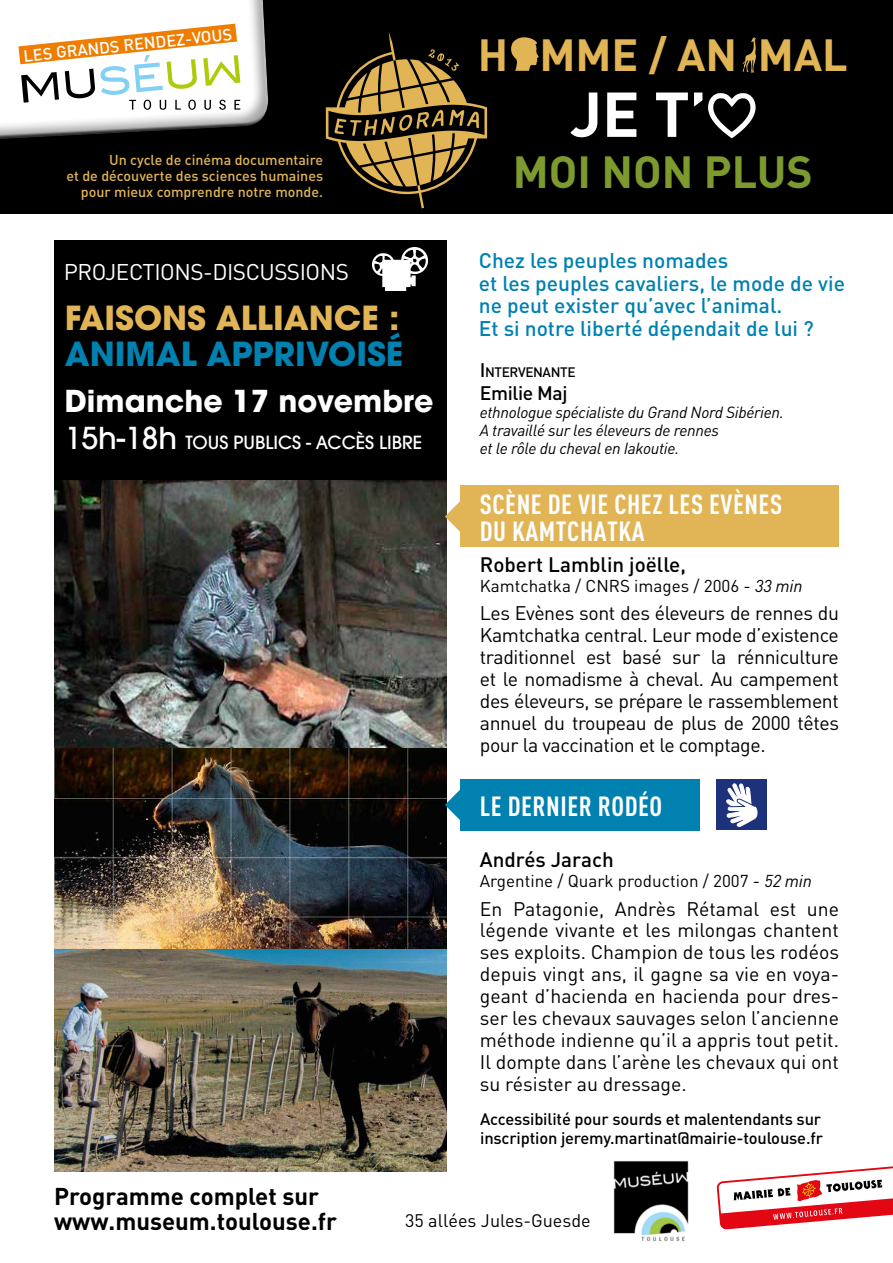
<style>
.page{position:relative;width:893px;height:1263px;background:#fff}
.page>*{position:absolute;margin:0;border:0;box-sizing:border-box;transform-origin:0 0}
.t1{font:700 62.25px "DIN";color:#fff}
.t2{font:700 44.55px "DIN";color:#e1b556}
.t3{font:700 44.55px "DIN";color:#7c9a2e}
.t4{font:700 33px "Avant Garde";color:#e1b556}
.t5{font:700 33px "Avant Garde";color:#0081b0}
.t6{font:700 30px "Avant Garde";color:#fff}
.t7{font:700 27.45px/27px "DIN Cond";letter-spacing:.02em;color:#fff}
.t8{font:700 24px/25.5px "DIN";color:#000}
.t9{font:22.5px "DIN";color:#fff}
.t10{font:500 21px/22.5px "DIN";color:#0081b0}
.t11{font:500 20.7px "DIN";color:#000}
.t12{font:19.5px/21.9px "DIN";letter-spacing:-.02em;color:#000;text-align:justify}
.t13{font:500 19.35px "DIN";letter-spacing:-.02em;color:#000}
.t14{font:500 18px "Avant Garde";color:#fff}
.t15{font:18px "DIN";color:#000}
.t16{font:17.1px "DIN";color:#000}
.t17{font:500 16.5px/19.5px "DIN";letter-spacing:-.01em;color:#000}
.t18{font:500 16.35px "DIN";color:#fff}
.t19{font:italic 16.05px/18.3px "DIN";letter-spacing:-.02em;color:#000}
.t20{font:500 14.25px/15.8px "DIN";color:#e1b556;text-align:right}
.t21{font:500 13.65px "DIN";letter-spacing:-.03em;color:#000}
.s1{font-size:30px}
.s2{font-size:19.35px}
.s3{font-style:italic}
</style>
<div class="page">
<div style="left:54px;top:240px;width:392px;height:931px;background:#000"></div>
<div style="left:460px;top:486px;width:379px;height:61px;background:#e1b556"></div>
<img style="left:54px;top:480px;width:392px;height:691px">
<svg style="left:445px;top:501px;width:15px;height:31px"></svg>
<div style="left:460px;top:779px;width:239px;height:52px;background:#0081b0"></div>
<svg style="left:445px;top:789px;width:15px;height:32px"></svg>
<img style="left:372px;top:247px;width:56px;height:43px">
<img style="left:613px;top:1160px;width:76px;height:82px">
<svg style="left:717px;top:1166px;width:176px;height:63px"></svg>
<div style="left:716px;top:779px;width:51px;height:51px;background:#1e317b"></div>
<svg style="left:726px;top:783px;width:32px;height:44px"></svg>
<div style="left:0;top:0;width:893px;height:214px;background:#000"></div>
<svg style="left:742px;top:37px;width:14px;height:36px"></svg>
<svg style="left:511px;top:37px;width:28px;height:34px"></svg>
<svg style="left:708px;top:93px;width:47px;height:45px"></svg>
<svg style="left:0;top:0;width:268px;height:139px;background:#dad0c0"></svg>
<svg style="left:326px;top:32px;width:161px;height:176px"></svg>
<p class="t18" style="left:23px;top:45px;width:211px;rotate:-6deg">LES GRANDS RENDEZ-VOUS</p>
<p class="t20" style="left:66px;top:152px;width:258px">Un cycle de cinéma documentaire<br>et de découverte des sciences humaines pour mieux comprendre notre monde.</p>
<p class="t9" style="left:64px;top:257px;width:65px">Projection</p>
<p class="t9" style="left:190px;top:257px;width:50px">S-discussion</p>
<p class="t9" style="left:336px;top:257px;width:15px">S</p>
<h3 class="t4" style="left:65px;top:296px;width:336px">FAISONS ALLIANCE :</h3>
<h3 class="t5" style="left:65px;top:332px;width:340px">ANIMAL APPRIVOISÉ</h3>
<h3 class="t6" style="left:65px;top:381px;width:370px">DIMANCHE 17 NOVEMBRE</h3>
<p class="t14" style="left:65px;top:431px;width:359px"><span class="s1">15H-18H</span> TOUS PUBLICS - ACCÈS LIBRE</p>
<h2 class="t2" style="left:478px;top:26px;width:371px">H MME / AN MAL</h2>
<h1 class="t1" style="left:570px;top:74px;width:138px">JE T’</h1>
<h2 class="t3" style="left:513px;top:142px;width:301px">MOI NON PLUS</h2>
<p class="t10" style="left:479px;top:249px;width:368px">Chez les peuples nomades<br>et les peuples cavaliers, le mode de vie ne peut exister qu’avec l’animal.</p>
<p class="t10" style="left:479px;top:316px;width:337px">Et si notre liberté dépendait de lui ?</p>
<p class="t21" style="left:480px;top:363px;width:97px"><span class="s2">I</span>NTERVENANTE</p>
<p class="t13" style="left:480px;top:380px;width:89px">Emilie Maj</p>
<p class="t19" style="left:480px;top:403px;width:306px">ethnologue spécialiste du Grand Nord Sibérien.<br>A travaillé sur les éleveurs de rennes<br>et le rôle du cheval en Iakoutie.</p>
<h3 class="t7" style="left:480px;top:490px;width:302px">SCÈNE DE VIE CHEZ LES EVÈNES<br>DU KAMTCHATKA</h3>
<p class="t11" style="left:480px;top:551px;width:208px">Robert Lamblin joëlle,</p>
<p class="t16" style="left:480px;top:575px;width:324px">Kamtchatka / CNRS images / 2006 - <span class="s3">33 min</span></p>
<p class="t12" style="left:480px;top:602px;width:361px">Les Evènes sont des éleveurs de rennes du Kamtchatka central. Leur mode d’existence traditionnel est basé sur la rénniculture et le nomadisme à cheval. Au campement des éleveurs, se prépare le rassemblement annuel du troupeau de plus de 2000 têtes pour la vaccination et le comptage.</p>
<h3 class="t7" style="left:480px;top:792px;width:184px">LE DERNIER RODÉO</h3>
<p class="t11" style="left:480px;top:846px;width:136px">Andrés Jarach</p>
<p class="t16" style="left:480px;top:870px;width:334px">Argentine / Quark production / 2007 - <span class="s3">52 min</span></p>
<p class="t12" style="left:480px;top:897px;width:361px">En Patagonie, Andrès Rétamal est une légende vivante et les milongas chantent ses exploits. Champion de tous les rodéos depuis vingt ans, il gagne sa vie en voya&shy;geant d’hacienda en hacienda pour dres&shy;ser les chevaux sauvages selon l’ancienne méthode indienne qu’il a appris tout petit.<br>Il dompte dans l’arène les chevaux qui ont su résister au dressage.</p>
<p class="t17" style="left:480px;top:1108px;width:344px">Accessibilité pour sourds et malentendants sur inscription jeremy.martinat@mairie-toulouse.fr</p>
<p class="t8" style="left:54px;top:1182px;width:284px">Programme complet sur www.museum.toulouse.fr</p>
<p class="t15" style="left:405px;top:1209px;width:187px">35 allées Jules-Guesde</p>
</div>
